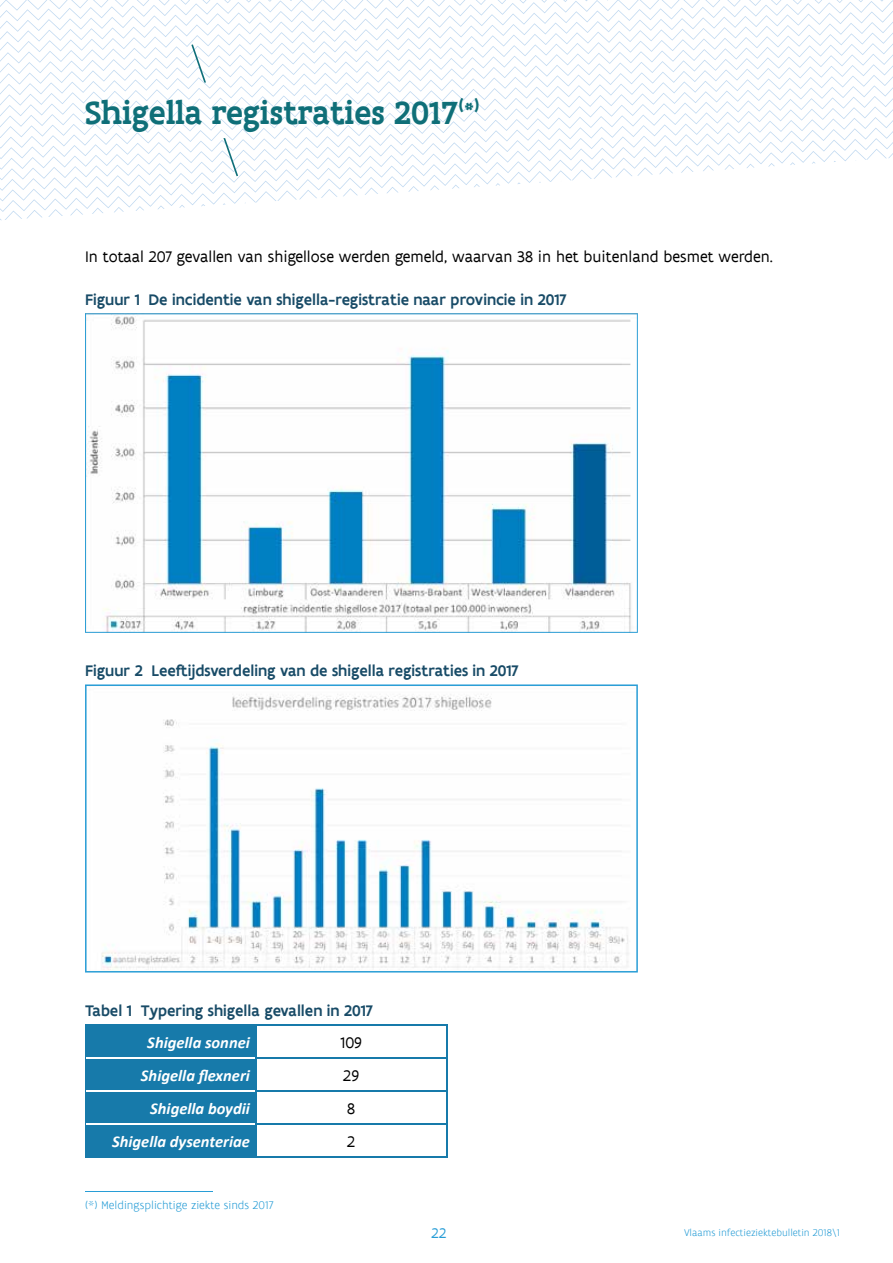
<style>
.page{position:relative;width:893px;height:1263px;background:#fff}
.page>*{position:absolute;margin:0;border:0;box-sizing:border-box;transform-origin:0 0}
.t1{font:500 34.5px "Flanders Art Serif";color:#0f6f78}
.t2{font:500 16.5px "Flanders Art Sans";color:#184b67}
.t3{font:16.5px "Flanders Art Sans";color:#000}
.t4{font:italic 700 16.5px "Calibri";color:#fff}
.t5{font:15px "Flanders Art Sans";color:#289dd6}
.t6{font:300 12px "Flanders Art Sans";color:#289dd6}
.t7{font:300 10.5px "Flanders Art Sans";color:#289dd6}
</style>
<div class="page">
<svg style="left:0;top:0;width:893px;height:220px"></svg>
<hr style="left:85px;top:1191px;width:128px;height:1px;background:#289dd6">
<svg style="left:85px;top:313px;width:553px;height:320px"></svg>
<svg style="left:85px;top:684px;width:553px;height:288px"></svg>
<div style="left:87px;top:1026px;width:168px;height:130px;background:#177aaa"></div>
<hr style="left:255px;top:1026px;width:2px;height:31px;background:#177aaa">
<hr style="left:255px;top:1059px;width:2px;height:31px;background:#177aaa">
<hr style="left:255px;top:1092px;width:2px;height:31px;background:#177aaa">
<hr style="left:446px;top:1026px;width:1px;height:31px;background:#177aaa">
<hr style="left:446px;top:1059px;width:1px;height:31px;background:#177aaa">
<hr style="left:255px;top:1125px;width:2px;height:31px;background:#177aaa">
<hr style="left:255px;top:1057px;width:192px;height:2px;background:#177aaa">
<hr style="left:255px;top:1090px;width:192px;height:2px;background:#177aaa">
<hr style="left:446px;top:1092px;width:1px;height:31px;background:#177aaa">
<hr style="left:446px;top:1125px;width:1px;height:31px;background:#177aaa">
<hr style="left:85px;top:1024px;width:171px;height:2px;background:#177aaa">
<hr style="left:85px;top:1026px;width:2px;height:32px;background:#177aaa">
<hr style="left:256px;top:1024px;width:191px;height:2px;background:#177aaa">
<hr style="left:85px;top:1058px;width:2px;height:33px;background:#177aaa">
<hr style="left:85px;top:1091px;width:2px;height:33px;background:#177aaa">
<hr style="left:85px;top:1124px;width:2px;height:32px;background:#177aaa">
<hr style="left:255px;top:1123px;width:192px;height:2px;background:#177aaa">
<hr style="left:85px;top:1156px;width:171px;height:2px;background:#177aaa">
<hr style="left:256px;top:1156px;width:191px;height:2px;background:#177aaa">
<hr style="left:87px;top:1057px;width:168px;height:2px;background:#fff">
<hr style="left:87px;top:1090px;width:168px;height:2px;background:#fff">
<hr style="left:87px;top:1123px;width:168px;height:2px;background:#fff">
<h1 class="t1" style="left:85px;top:90px;width:396px">Shigella registraties 2017<sup>(*)</sup></h1>
<p class="t3" style="left:85px;top:246px;width:689px">In totaal 207 gevallen van shigellose werden gemeld, waarvan 38 in het buitenland besmet werden.</p>
<p class="t2" style="left:85px;top:289px;width:483px">Figuur 1 De incidentie van shigella-registratie naar provincie in 2017</p>
<p class="t2" style="left:85px;top:660px;width:435px">Figuur 2 Leeftijdsverdeling van de shigella registraties in 2017</p>
<p class="t2" style="left:85px;top:1000px;width:290px">Tabel 1 Typering shigella gevallen in 2017</p>
<p class="t4" style="left:147px;top:1032px;width:104px">Shigella sonnei</p>
<p class="t3" style="left:340px;top:1032px;width:23px">109</p>
<p class="t4" style="left:141px;top:1065px;width:110px">Shigella flexneri</p>
<p class="t3" style="left:343px;top:1065px;width:17px">29</p>
<p class="t4" style="left:150px;top:1098px;width:101px">Shigella boydii</p>
<p class="t3" style="left:347px;top:1098px;width:9px">8</p>
<p class="t4" style="left:112px;top:1131px;width:139px">Shigella dysenteriae</p>
<p class="t3" style="left:347px;top:1131px;width:10px">2</p>
<p class="t6" style="left:85px;top:1198px;width:190px">(*) Meldingsplichtige ziekte sinds 2017</p>
<p class="t5" style="left:431px;top:1224px;width:17px">22</p>
<p class="t7" style="left:684px;top:1227px;width:157px">Vlaams infectieziektebulletin 2018\1</p>
</div>
